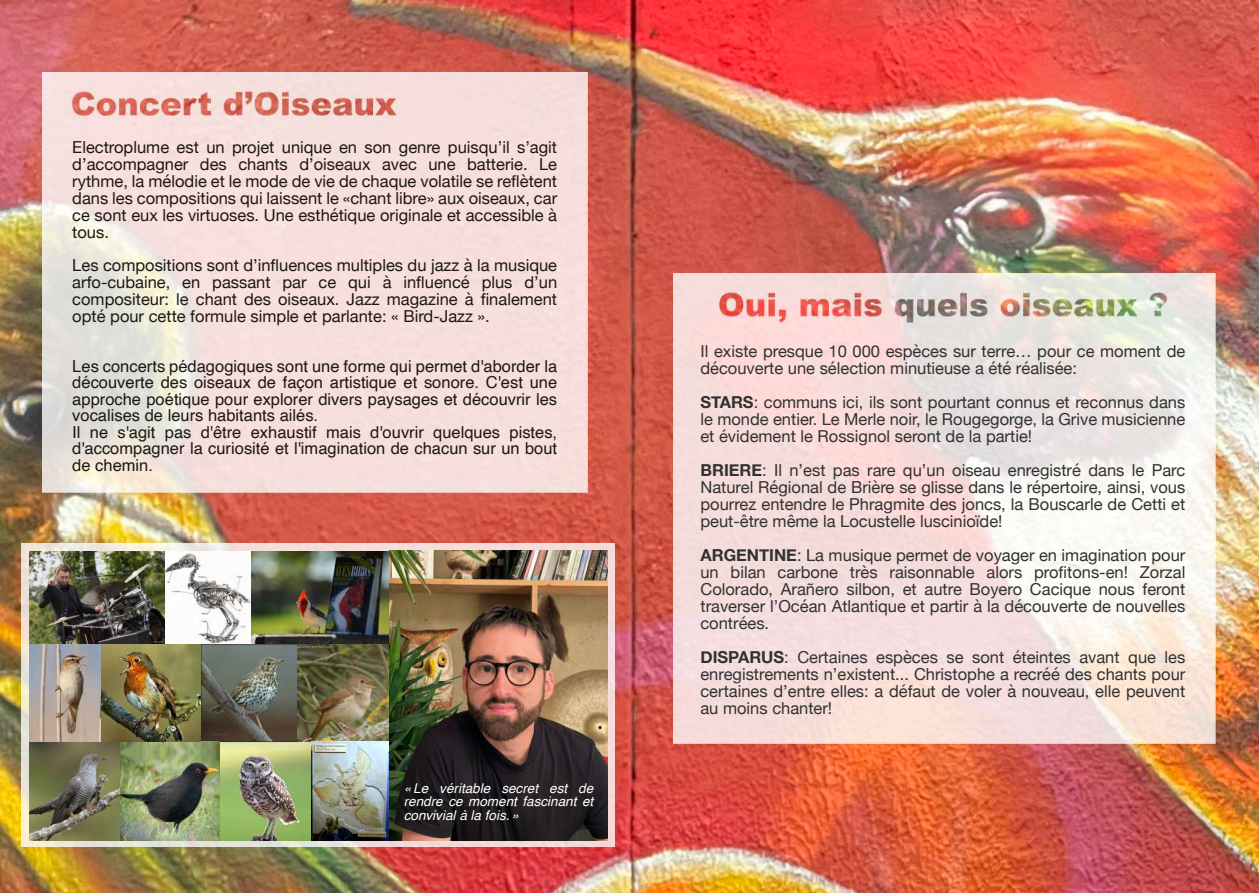
<style>
.page{position:relative;width:1259px;height:893px;background:#fff}
.page>*{position:absolute;margin:0;border:0;box-sizing:border-box;transform-origin:0 0}
.t1{font:16.5px/17px "Helvetica Neue";color:#313131;text-align:justify}
.t2{font:16.5px/17px "Helvetica Neue";color:#1c1815;text-align:justify}
.t3{font:16.5px/16.5px "Helvetica";color:#1c1815}
.t4{font:italic 13.5px/13.5px "Helvetica";color:#fff;text-align:justify}
.s1{font-weight:700}
</style>
<div class="page">
<img style="left:0;top:0;width:1259px;height:893px">
<img style="left:42px;top:72px;width:545px;height:420px">
<img style="left:674px;top:274px;width:541px;height:470px">
<div style="left:21px;top:544px;width:593px;height:303px;background:#fff;opacity:.8"></div>
<img style="left:123px;top:742px;width:267px;height:98px">
<img style="left:30px;top:742px;width:93px;height:98px">
<img style="left:102px;top:643px;width:195px;height:99px">
<img style="left:30px;top:644px;width:101px;height:98px">
<img style="left:297px;top:643px;width:93px;height:99px">
<img style="left:30px;top:551px;width:360px;height:92px">
<img style="left:390px;top:551px;width:217px;height:289px">
<p class="t2" style="left:72px;top:138px;width:486px">Electroplume est un projet unique en son genre puisqu’il s’agit d’accompagner des chants d’oiseaux avec une batterie. Le rythme, la mélodie et le mode de vie de chaque volatile se reflètent dans les compositions qui laissent le «chant libre» aux oiseaux, car ce sont eux les virtuoses. Une esthétique originale et accessible à tous.</p>
<p class="t2" style="left:72px;top:257px;width:486px">Les compositions sont d’influences multiples du jazz à la musique arfo-cubaine, en passant par ce qui à influencé plus d’un compositeur: le chant des oiseaux. Jazz magazine à finalement opté pour cette formule simple et parlante: « Bird-Jazz ».</p>
<p class="t3" style="left:72px;top:359px;width:486px">Les concerts pédagogiques sont une forme qui permet d'aborder la découverte des oiseaux de façon artistique et sonore. C'est une approche poétique pour explorer divers paysages et découvrir les vocalises de leurs habitants ailés.<br>Il ne s'agit pas d'être exhaustif mais d'ouvrir quelques pistes, d'accompagner la curiosité et l'imagination de chacun sur un bout de chemin.</p>
<p class="t4" style="left:404px;top:782px;width:191px">« Le véritable secret est de rendre ce moment fascinant et convivial à la fois. »</p>
<p class="t1" style="left:700px;top:343px;width:486px">Il existe presque 10 000 espèces sur terre… pour ce moment de découverte une sélection minutieuse a été réalisée:</p>
<p class="t1" style="left:700px;top:394px;width:486px"><span class="s1">STARS</span>: communs ici, ils sont pourtant connus et reconnus dans le monde entier. Le Merle noir, le Rougegorge, la Grive musicienne et évidement le Rossignol seront de la partie!</p>
<p class="t1" style="left:700px;top:462px;width:486px"><span class="s1">BRIERE</span>: Il n’est pas rare qu’un oiseau enregistré dans le Parc Naturel Régional de Brière se glisse dans le répertoire, ainsi, vous pourrez entendre le Phragmite des joncs, la Bouscarle de Cetti et peut-être même la Locustelle luscinioïde!</p>
<p class="t1" style="left:700px;top:546px;width:486px"><span class="s1">ARGENTINE</span>: La musique permet de voyager en imagination pour un bilan carbone très raisonnable alors profitons-en! Zorzal Colorado, Arañero silbon, et autre Boyero Cacique nous feront traverser l’Océan Atlantique et partir à la découverte de nouvelles contrées.</p>
<p class="t1" style="left:700px;top:648px;width:486px"><span class="s1">DISPARUS</span>: Certaines espèces se sont éteintes avant que les enregistrements n’existent... Christophe a recréé des chants pour certaines d’entre elles: a défaut de voler à nouveau, elle peuvent au moins chanter!</p>
</div>
